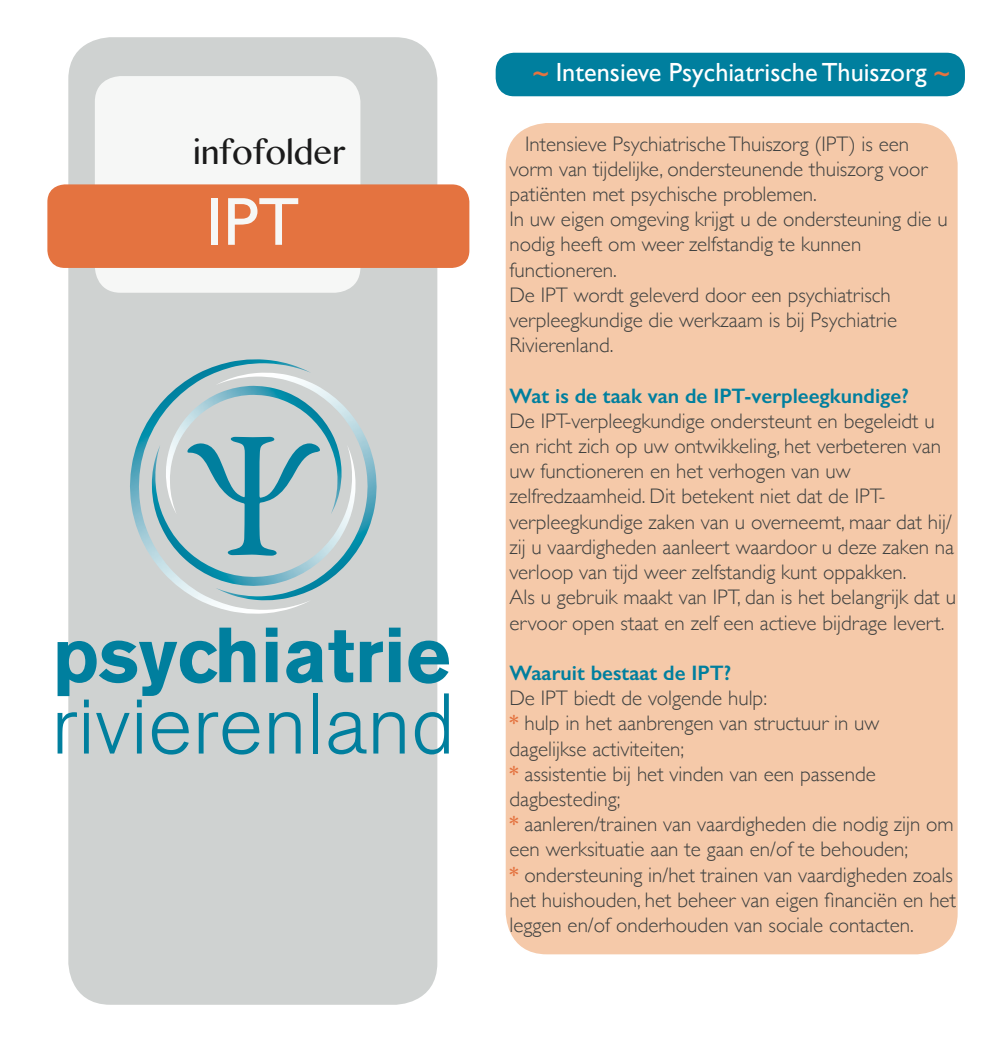
<style>
.page{position:relative;width:983px;height:1042px;background:#fff}
.page>*{position:absolute;margin:0;border:0;box-sizing:border-box;transform-origin:0 0}
.t1{font:68.25px "Gill Sans";color:#f6f7f6}
.t2{font:38.5px "Khmer MN";color:#1a1a1a}
.t3{font:26.25px "Gill Sans";color:#fff}
.t4{font:300 21px/25.2px "Gill Sans";color:#3e403f}
.t5{font:600 21px "Gill Sans";color:#007f9e}
.s1{font-weight:600;color:#e47340}
</style>
<div class="page">
<div style="left:68px;top:37px;width:369px;height:968px;background:#cfd2d1;border-radius:42px"></div>
<div style="left:95px;top:76px;width:265px;height:217px;background:#f6f7f6;border-radius:26px"></div>
<div style="left:47px;top:184px;width:422px;height:84px;background:#e47340;border-radius:17px"></div>
<img style="left:311px;top:383px;width:65px;height:208px">
<img style="left:130px;top:359px;width:181px;height:255px">
<svg style="left:58px;top:712px;width:19px;height:41px"></svg>
<div style="left:84px;top:713px;width:5px;height:40px;background:#007f9e"></div>
<div style="left:84px;top:699px;width:5px;height:8px;background:#007f9e"></div>
<svg style="left:96px;top:713px;width:34px;height:40px"></svg>
<div style="left:137px;top:713px;width:5px;height:40px;background:#007f9e"></div>
<div style="left:137px;top:699px;width:5px;height:8px;background:#007f9e"></div>
<svg style="left:152px;top:712px;width:37px;height:42px"></svg>
<svg style="left:199px;top:712px;width:60px;height:42px"></svg>
<svg style="left:269px;top:712px;width:31px;height:41px"></svg>
<div style="left:313px;top:693px;width:5px;height:60px;background:#007f9e"></div>
<svg style="left:328px;top:712px;width:38px;height:42px"></svg>
<svg style="left:373px;top:712px;width:31px;height:41px"></svg>
<svg style="left:415px;top:693px;width:33px;height:61px"></svg>
<svg style="left:58px;top:627px;width:197px;height:69px"></svg>
<svg style="left:266px;top:627px;width:11px;height:55px"></svg>
<svg style="left:286px;top:630px;width:67px;height:53px"></svg>
<svg style="left:360px;top:641px;width:23px;height:41px"></svg>
<svg style="left:389px;top:627px;width:11px;height:55px"></svg>
<svg style="left:408px;top:640px;width:41px;height:43px"></svg>
<div style="left:496px;top:54px;width:467px;height:41px;background:#007f9e;border-radius:17px"></div>
<div style="left:495px;top:53px;width:469px;height:43px;border:2px solid #007f9e;border-radius:17px"></div>
<div style="left:504px;top:122px;width:454px;height:833px;background:#f5c9a9;border-radius:42px"></div>
<p class="t2" style="left:193px;top:128px;width:154px">infofolder</p>
<p class="t1" style="left:206px;top:182px;width:95px">IPT</p>
<p class="t3" style="left:533px;top:57px;width:417px"><span class="s1">~</span> Intensieve Psychiatrische Thuiszorg <span class="s1">~</span></p>
<p class="t4" style="left:509px;top:130px;width:419px;text-indent:16px">Intensieve Psychiatrische Thuiszorg (IPT) is een vorm van tijdelijke, ondersteunende thuiszorg voor patiënten met psychische problemen.</p>
<p class="t4" style="left:509px;top:206px;width:440px">In uw eigen omgeving krijgt u de ondersteuning die u nodig heeft om weer zelfstandig te kunnen</p>
<p class="t4" style="left:509px;top:256px;width:109px">functioneren.</p>
<p class="t4" style="left:509px;top:281px;width:383px">De IPT wordt geleverd door een psychiatrisch</p>
<p class="t4" style="left:509px;top:307px;width:389px">verpleegkundige die werkzaam is bij Psychiatrie</p>
<p class="t4" style="left:509px;top:332px;width:105px">Rivierenland.</p>
<p class="t5" style="left:509px;top:383px;width:401px">Wat is de taak van de IPT-verpleegkundige?</p>
<p class="t4" style="left:509px;top:407px;width:433px">De IPT-verpleegkundige ondersteunt en begeleidt u en richt zich op uw ontwikkeling, het verbeteren van uw functioneren en het verhogen van uw</p>
<p class="t4" style="left:509px;top:483px;width:377px">zelfredzaamheid. Dit betekent niet dat de IPT-</p>
<p class="t4" style="left:509px;top:508px;width:446px;text-align:justify">verpleegkundige zaken van u overneemt, maar dat hij/ zij u vaardigheden aanleert waardoor u deze zaken na verloop van tijd weer zelfstandig kunt oppakken.</p>
<p class="t4" style="left:509px;top:584px;width:448px">Als u gebruik maakt van IPT, dan is het belangrijk dat u ervoor open staat en zelf een actieve bijdrage levert.</p>
<p class="t5" style="left:509px;top:660px;width:223px">Waaruit bestaat de IPT?</p>
<p class="t4" style="left:509px;top:685px;width:259px">De IPT biedt de volgende hulp:</p>
<p class="t4" style="left:509px;top:710px;width:371px"><span class="s1">*</span> hulp in het aanbrengen van structuur in uw</p>
<p class="t4" style="left:509px;top:735px;width:176px">dagelijkse activiteiten;</p>
<p class="t4" style="left:509px;top:760px;width:368px"><span class="s1">*</span> assistentie bij het vinden van een passende</p>
<p class="t4" style="left:509px;top:785px;width:112px">dagbesteding;</p>
<p class="t4" style="left:509px;top:811px;width:446px"><span class="s1">*</span> aanleren/trainen van vaardigheden die nodig zijn om een werksituatie aan te gaan en/of te behouden;</p>
<p class="t4" style="left:509px;top:861px;width:448px"><span class="s1">*</span> ondersteuning in/het trainen van vaardigheden zoals het huishouden, het beheer van eigen financiën en het leggen en/of onderhouden van sociale contacten.</p>
</div>
